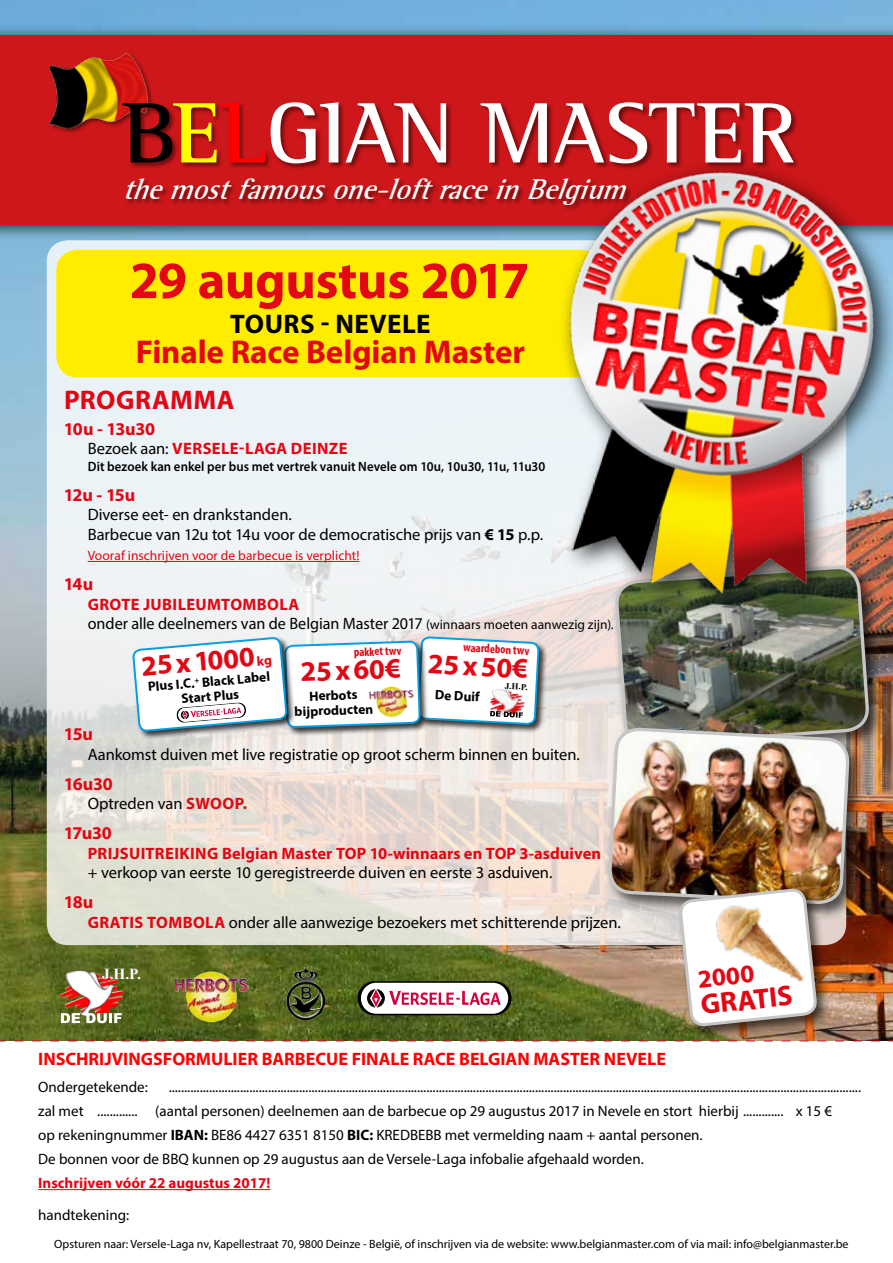
<style>
.page{position:relative;width:893px;height:1263px;background:#fff}
.page>*{position:absolute;margin:0;border:0;box-sizing:border-box;transform-origin:0 0}
.t1{font:87.9px "D Rotis SS Bold";letter-spacing:-.02em;color:#fff}
.t2{font:700 52.5px "Myriad Pro";letter-spacing:-.01em;color:#e30613}
.t3{font:700 33px "Myriad Pro";letter-spacing:-.005em;color:#e30613}
.t4{font:italic 29.4px "D Rotis SS Bold";color:#fff;scale:.95 1}
.t5{font:700 28.5px "Myriad Pro";color:#e30613}
.t6{font:700 28.35px "Myriad Pro";color:#e30613}
.t7{font:700 27px "Myriad Pro";letter-spacing:.02em;color:#000}
.t8{font:700 27px "Myriad Pro";letter-spacing:.02em;color:#e30613}
.t9{font:700 25.5px "Myriad Pro";color:#e30613}
.t10{font:700 18px "Myriad Pro";color:#f00}
.t11{font:700 18px "Myriad Pro";letter-spacing:-.015em;color:#e30613}
.t12{font:16.5px/19.8px "Myriad Pro";color:#000}
.t13{font:700 16.5px "Myriad Pro";letter-spacing:.005em;color:#e30613}
.t14{font:700 16.5px "Myriad Pro";letter-spacing:.025em;color:#e30613}
.t15{font:700 15.3px "Times New Roman";color:#fff}
.t16{font:15px/24px "Myriad Pro";color:#000}
.t17{font:700 15px "Myriad Pro";color:#e30613}
.t18{font:600 13.5px "Myriad Pro";letter-spacing:.005em;color:#000;scale:.95 1}
.t19{font:700 13.5px/14.9px "Myriad Pro";color:#000;text-align:center}
.t20{font:13.5px "Myriad Pro";letter-spacing:.005em;color:#e30613}
.t21{font:700 condensed 12.15px "Myriad Pro";color:#e30613}
.t22{font:12px "Myriad Pro";color:#000}
.t23{font:700 9px "Times New Roman";color:#000}
.s1{color:#000}
.s2{color:#ff0}
.s3{color:#f00}
.s4{font-weight:400;color:#000}
.s5{font-weight:700}
.s6{font-weight:700;color:#e30613}
.s7{font-size:13.5px}
</style>
<div class="page">
<img style="left:0;top:0;width:893px;height:577px">
<div style="left:47px;top:240px;width:799px;height:705px;background:#ecf3f7;border-radius:21px"></div>
<div style="left:0;top:24px;width:893px;height:218px;background:#000;opacity:.75"></div>
<div style="left:0;top:35px;width:893px;height:190px;background:#cd171a"></div>
<div style="left:49px;top:52px;width:751px;height:160px;background:#000;opacity:.5"></div>
<img style="left:50px;top:52px;width:101px;height:79px">
<div style="left:56px;top:250px;width:545px;height:127px;background:#ffed00;border-radius:21px"></div>
<img style="left:518px;top:144px;width:375px;height:433px">
<hr style="left:88px;top:561px;width:271px;height:1px;background:#e30613">
<hr style="left:38px;top:1189px;width:232px;height:1px;background:#e30613">
<img style="left:0;top:577px;width:893px;height:465px">
<h1 class="t1" style="left:123px;top:80px;width:675px"><span class="s1">B</span><span class="s2">E</span><span class="s3">L</span>GIAN MASTER</h1>
<h3 class="t4" style="left:122px;top:172px;width:543px">themostfamousone-loftraceinBelgium</h3>
<h2 class="t2" style="left:130px;top:246px;width:401px">29 augustus 2017</h2>
<h3 class="t7" style="left:230px;top:306px;width:202px">TOURS - NEVELE</h3>
<h3 class="t3" style="left:136px;top:330px;width:391px">Finale Race Belgian Master</h3>
<h3 class="t8" style="left:64px;top:382px;width:172px">PROGRAMMA</h3>
<p class="t11" style="left:64px;top:417px;width:93px">10u - 13u30</p>
<p class="t14" style="left:88px;top:438px;width:261px"><span class="s4">Bezoek aan:</span> VERSELE-LAGA DEINZE</p>
<p class="t18" style="left:88px;top:458px;width:483px">Dit bezoek kan enkel per bus met vertrek vanuit Nevele om 10u, 10u30, 11u, 11u30</p>
<p class="t11" style="left:64px;top:483px;width:73px">12u - 15u</p>
<p class="t12" style="left:88px;top:505px;width:457px">Diverse eet- en drankstanden.<br>Barbecue van 12u tot 14u voor de democratische prijs van <span class="s5">€ 15</span> p.p.</p>
<p class="t20" style="left:88px;top:547px;width:273px">Vooraf inschrijven voor de barbecue is verplicht!</p>
<p class="t11" style="left:64px;top:572px;width:31px">14u</p>
<p class="t12" style="left:88px;top:594px;width:527px"><span class="s6">GROTE JUBILEUMTOMBOLA<br></span>onder alle deelnemers van de Belgian Master 2017 <span class="s7">(winnaars moeten aanwezig zijn).</span></p>
<h3 class="t6" style="left:140px;top:648px;width:132px;rotate:-5deg">25 x 1000<span class="s7">kg</span></h3>
<p class="t19" style="left:147px;top:679px;width:124px;rotate:-5deg">Plus I.C.<sup>+</sup> Black Label<br>Start Plus</p>
<p class="t21" style="left:354px;top:644px;width:49px;rotate:-2deg">pakket twv</p>
<h3 class="t6" style="left:300px;top:653px;width:102px;rotate:-2deg">25 x 60€</h3>
<p class="t19" style="left:294px;top:689px;width:80px;rotate:-2deg">Herbots bijproducten</p>
<p class="t21" style="left:464px;top:640px;width:68px;rotate:3deg">waardebon twv</p>
<h3 class="t6" style="left:429px;top:645px;width:102px;rotate:3deg">25 x 50€</h3>
<p class="t23" style="left:505px;top:679px;width:24px;rotate:3deg">J.H.P.</p>
<p class="t19" style="left:435px;top:687px;width:46px;rotate:3deg">De Duif</p>
<p class="t11" style="left:64px;top:722px;width:31px">15u</p>
<p class="t12" style="left:88px;top:744px;width:494px">Aankomst duiven met live registratie op groot scherm binnen en buiten.</p>
<p class="t11" style="left:64px;top:772px;width:51px">16u30</p>
<p class="t12" style="left:88px;top:793px;width:161px">Optreden van <span class="s6">SWOOP.</span></p>
<p class="t11" style="left:64px;top:821px;width:50px">17u30</p>
<p class="t13" style="left:88px;top:842px;width:515px">PRIJSUITREIKING Belgian Master TOP 10-winnaars en TOP 3-asduiven</p>
<p class="t12" style="left:88px;top:863px;width:466px">+ verkoop van eerste 10 geregistreerde duiven en eerste 3 asduiven.</p>
<p class="t11" style="left:64px;top:891px;width:31px">18u</p>
<p class="t12" style="left:88px;top:912px;width:535px"><span class="s6">GRATIS TOMBOLA</span> onder alle aanwezige bezoekers met schitterende prijzen.</p>
<p class="t15" style="left:102px;top:964px;width:40px">J.H.P.</p>
<h3 class="t9" style="left:696px;top:962px;width:58px;rotate:-6deg">2000</h3>
<h3 class="t5" style="left:699px;top:986px;width:94px;rotate:-6deg">GRATIS</h3>
<p class="t10" style="left:38px;top:1047px;width:629px">INSCHRIJVINGSFORMULIER BARBECUE FINALE RACE BELGIAN MASTER NEVELE</p>
<p class="t16" style="left:38px;top:1075px;width:111px">Ondergetekende:</p>
<p class="t16" style="left:38px;top:1075px;width:824px;text-indent:130px">............................................................................................................................................................................................................................... zal met ............. (aantal personen) deelnemen aan de barbecue op 29 augustus 2017 in Nevele en stort hierbij ............. x 15 €<br>op rekeningnummer <span class="s5">IBAN:</span> BE86 4427 6351 8150 <span class="s5">BIC:</span> KREDBEBB met vermelding naam + aantal personen.<br>De bonnen voor de BBQ kunnen op 29 augustus aan de Versele-Laga infobalie afgehaald worden.</p>
<p class="t17" style="left:38px;top:1173px;width:234px">Inschrijven vóór 22 augustus 2017!</p>
<p class="t16" style="left:38px;top:1202px;width:92px">handtekening:</p>
<p class="t22" style="left:54px;top:1237px;width:796px">Opsturen naar: Versele-Laga nv, Kapellestraat 70, 9800 Deinze - België, of inschrijven via de website: www.belgianmaster.com of via mail: info@belgianmaster.be</p>
</div>
